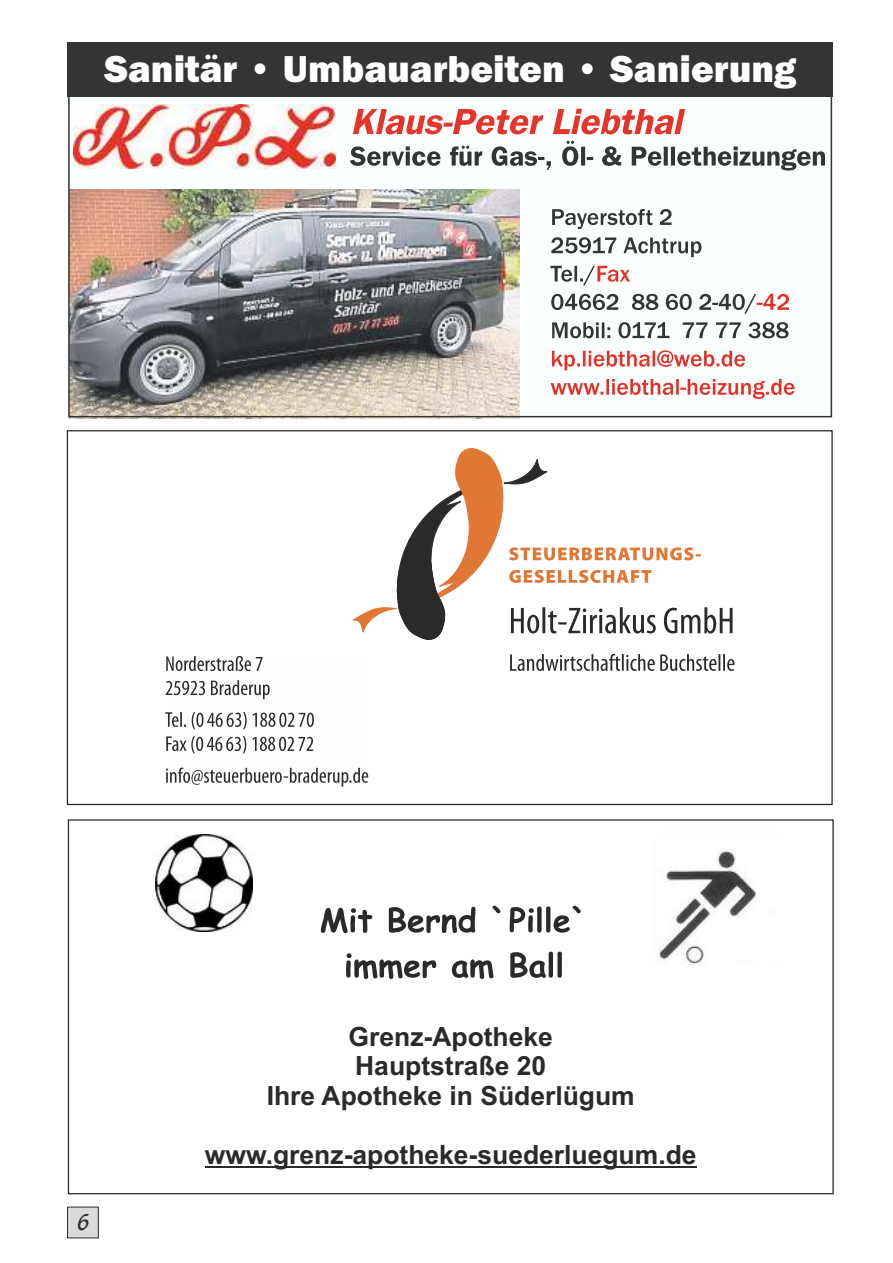
<style>
.page{position:relative;width:893px;height:1263px;background:#fff}
.page>*{position:absolute;margin:0;border:0;box-sizing:border-box;transform-origin:0 0}
.t1{font:800 38.85px "Franklin Gothic";color:#fefefe}
.t2{font:700 26.4px/29.5px "Arial";color:#2b2a29;text-align:center}
.t3{font:24px "Blacklight D";color:#2b2a29;scale:.77 1}
</style>
<div class="page">
<div style="left:67px;top:1207px;width:32px;height:31px;background:#d9dada;border:1px solid #2b2a29"></div>
<img style="left:155px;top:834px;width:98px;height:98px">
<img style="left:658px;top:849px;width:99px;height:118px">
<svg style="left:321px;top:906px;width:260px;height:27px"></svg>
<svg style="left:346px;top:952px;width:216px;height:27px"></svg>
<hr style="left:205px;top:1166px;width:492px;height:1px;background:#2b2a29">
<svg style="left:510px;top:654px;width:224px;height:17px"></svg>
<svg style="left:352px;top:448px;width:381px;height:192px"></svg>
<svg style="left:166px;top:656px;width:97px;height:15px"></svg>
<svg style="left:166px;top:680px;width:104px;height:19px"></svg>
<svg style="left:165px;top:712px;width:149px;height:17px"></svg>
<svg style="left:166px;top:736px;width:147px;height:17px"></svg>
<svg style="left:166px;top:768px;width:202px;height:19px"></svg>
<div style="left:67px;top:42px;width:766px;height:376px;background:#fbffff"></div>
<img style="left:74px;top:105px;width:262px;height:63px">
<svg style="left:350px;top:141px;width:475px;height:29px"></svg>
<svg style="left:353px;top:109px;width:332px;height:25px"></svg>
<svg style="left:552px;top:209px;width:100px;height:20px"></svg>
<svg style="left:660px;top:209px;width:12px;height:16px"></svg>
<svg style="left:551px;top:237px;width:65px;height:16px"></svg>
<svg style="left:623px;top:237px;width:78px;height:20px"></svg>
<svg style="left:550px;top:266px;width:80px;height:19px"></svg>
<svg style="left:551px;top:294px;width:238px;height:20px"></svg>
<svg style="left:552px;top:322px;width:58px;height:16px"></svg>
<svg style="left:618px;top:322px;width:51px;height:16px"></svg>
<svg style="left:683px;top:322px;width:58px;height:16px"></svg>
<svg style="left:748px;top:322px;width:41px;height:16px"></svg>
<svg style="left:552px;top:350px;width:193px;height:20px"></svg>
<svg style="left:551px;top:379px;width:244px;height:20px"></svg>
<div style="left:67px;top:42px;width:766px;height:54px;background:#333436"></div>
<img style="left:69px;top:189px;width:451px;height:229px">
<div style="left:68px;top:43px;width:764px;height:374px;border:2px solid #333436"></div>
<h1 class="t1" style="left:104px;top:55px;width:693px">Sanitär • Umbauarbeiten • Sanierung</h1>
<p class="t3" style="left:78px;top:1211px;width:17px">6</p>
<p class="t2" style="left:267px;top:1022px;width:370px">Grenz-Apotheke<br>Hauptstraße 20<br>Ihre Apotheke in Süderlügum</p>
<p class="t2" style="left:205px;top:1141px;width:493px">www.grenz-apotheke-suederluegum.de</p>
</div>
